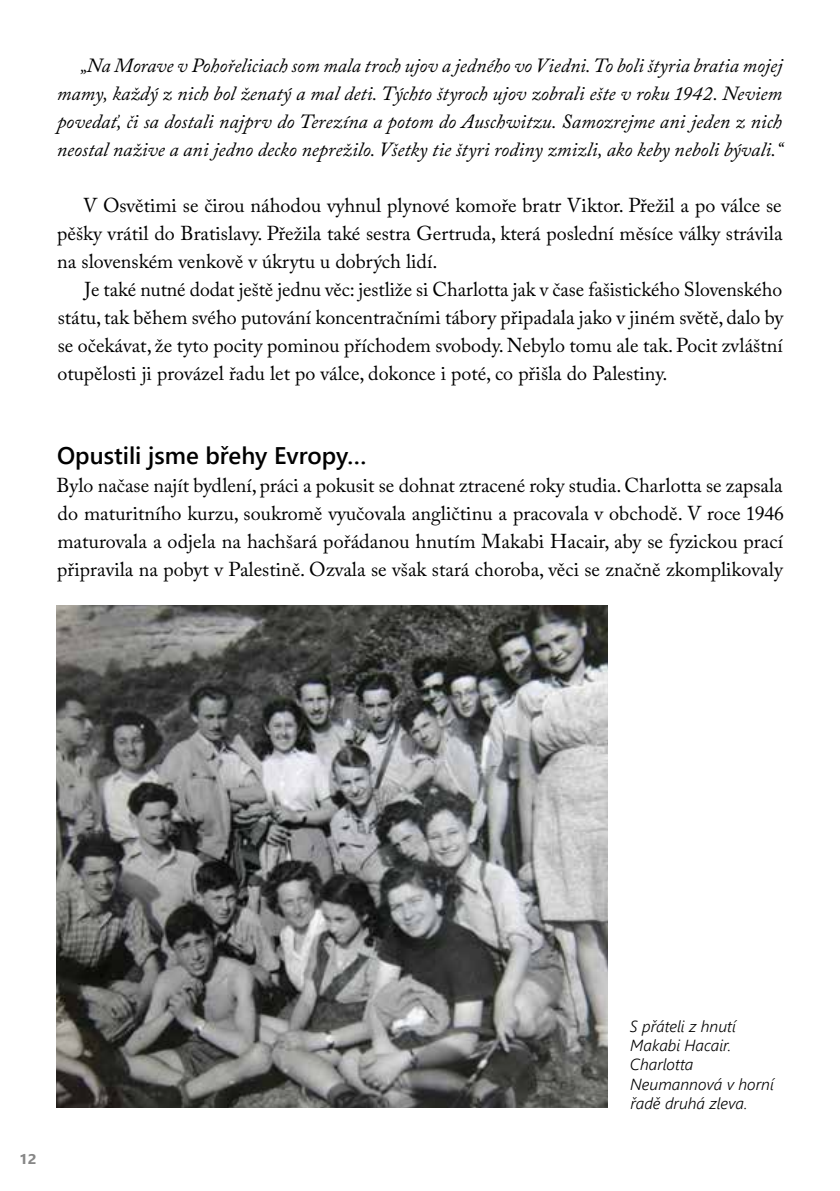
<style>
.page{position:relative;width:840px;height:1191px;background:#fff}
.page>*{position:absolute;margin:0;border:0;box-sizing:border-box;transform-origin:0 0}
.jméno{font:600 24px "Segoe UI";color:#000}
.text{font:20px/28px "Adobe Caslon Pro";color:#000;text-align:justify}
.text-2{font:italic 20px/28px "Adobe Caslon Pro";color:#000;text-align:justify}
.text_1{font:20px/28px "Adobe Caslon Pro";color:#000;text-align:justify}
.popisek{font:italic 300 16px/19.2px "Segoe UI";color:#000}
.t1{font:700 14px "Segoe UI";color:#878787;scale:1.1 1}
</style>
<div class="page">
<img style="left:57px;top:605px;width:550px;height:502px">
<p class="text-2" style="left:57px;top:51px;width:727px;text-indent:24px">„Na Morave v Pohořeliciach som mala troch ujov a jedného vo Viedni. To boli štyria bratia mojej mamy, každý z nich bol ženatý a mal deti. Týchto štyroch ujov zobrali ešte v roku 1942. Neviem povedať, či sa dostali najprv do Terezína a potom do Auschwitzu. Samozrejme ani jeden z nich neostal nažive a ani jedno decko neprežilo. Všetky tie štyri rodiny zmizli, ako keby neboli bývali.“</p>
<p class="text" style="left:57px;top:191px;width:726px;text-indent:26px">V Osvětimi se čirou náhodou vyhnul plynové komoře bratr Viktor. Přežil a po válce se pěšky vrátil do Bratislavy. Přežila také sestra Gertruda, která poslední měsíce války strávila na slovenském venkově v úkrytu u dobrých lidí.</p>
<p class="text" style="left:57px;top:275px;width:727px;text-indent:27px">Je také nutné dodat ještě jednu věc: jestliže si Charlotta jak v čase fašistického Slovenského státu, tak během svého putování koncentračními tábory připadala jako v jiném světě, dalo by se očekávat, že tyto pocity pominou příchodem svobody. Nebylo tomu ale tak. Pocit zvláštní otupělosti ji provázel řadu let po válce, dokonce i poté, co přišla do Palestiny.</p>
<h2 class="jméno" style="left:57px;top:436px;width:311px">Opustili jsme břehy Evropy…</h2>
<p class="text_1" style="left:56px;top:471px;width:728px">Bylo načase najít bydlení, práci a pokusit se dohnat ztracené roky studia. Charlotta se zapsala do maturitního kurzu, soukromě vyučovala angličtinu a pracovala v obchodě. V roce 1946 maturovala a odjela na hachšará pořádanou hnutím Makabi Hacair, aby se fyzickou prací připravila na pobyt v Palestině. Ozvala se však stará choroba, věci se značně zkomplikovaly</p>
<p class="t1" style="left:19px;top:1148px;width:17px">12</p>
<p class="popisek" style="left:629px;top:1015px;width:145px">S přáteli z hnutí<br>Makabi Hacair.<br>Charlotta<br>Neumannová v horní řadě druhá zleva.</p>
</div>
